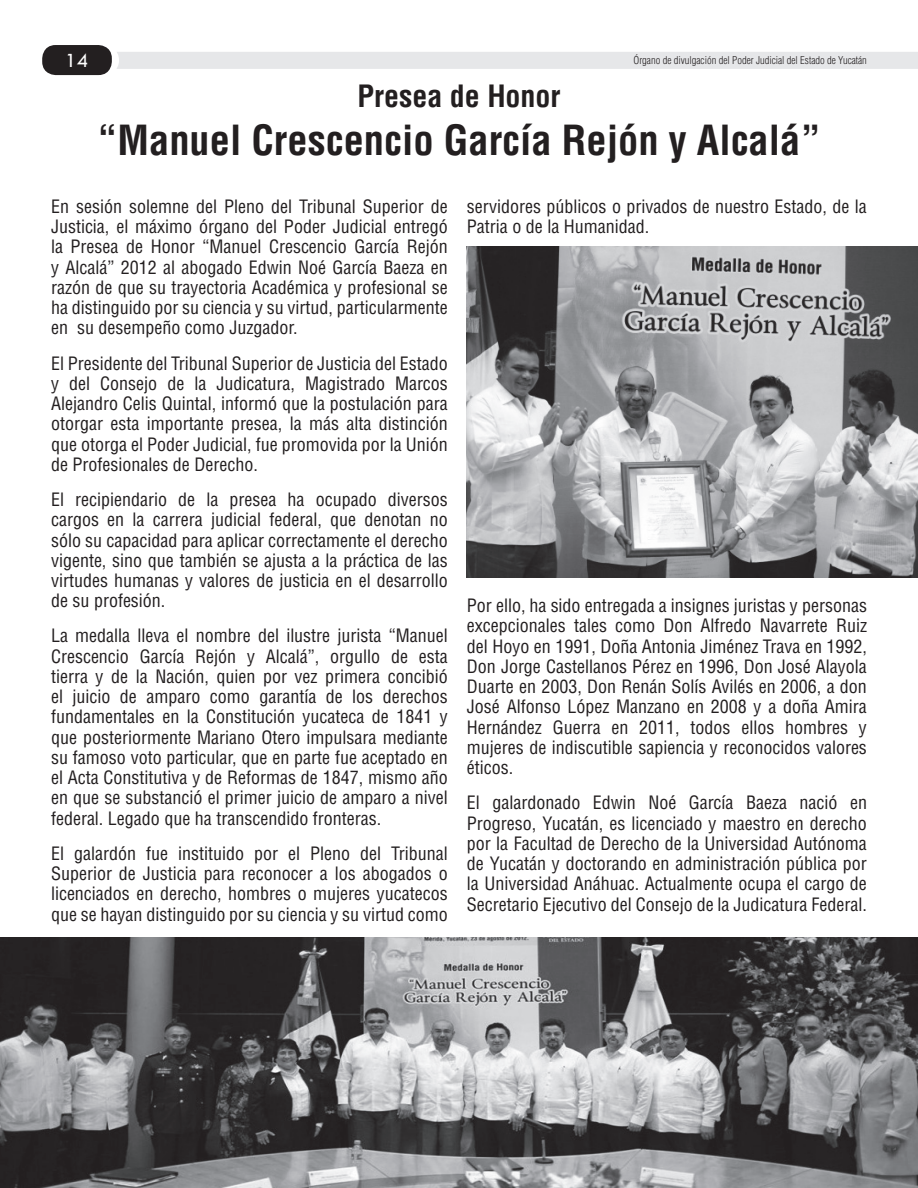
<style>
.page{position:relative;width:918px;height:1188px;background:#fff}
.page>*{position:absolute;margin:0;border:0;box-sizing:border-box;transform-origin:0 0}
.t1{font:700 condensed 40.5px "Helvetica LT Std";color:#231f20}
.t2{font:700 condensed 30px "Helvetica LT Std";color:#231f20}
.t3{font:21px "Tw Cen";color:#fff}
.t4{font:condensed 18px/20.2px "Helvetica LT Std";color:#231f20;text-align:justify}
.t5{font:300 condensed 10.5px "Helvetica LT Std";color:#231f20}
</style>
<div class="page">
<div style="left:117px;top:52px;width:801px;height:17px;background:#e6e7e9"></div>
<div style="left:42px;top:45px;width:70px;height:30px;background:#231f20;border-radius:13px"></div>
<img style="left:0;top:937px;width:918px;height:251px">
<img style="left:467px;top:246px;width:451px;height:332px">
<p class="t3" style="left:65px;top:47px;width:25px">14</p>
<p class="t5" style="left:634px;top:54px;width:235px">Órgano de divulgación del Poder Judicial del Estado de Yucatán</p>
<h2 class="t2" style="left:357px;top:77px;width:205px">Presea de Honor</h2>
<h1 class="t1" style="left:97px;top:115px;width:725px">“Manuel Crescencio García Rejón y Alcalá”</h1>
<p class="t4" style="left:51px;top:196px;width:398px">En sesión solemne del Pleno del Tribunal Superior de Justicia, el máximo órgano del Poder Judicial entregó la Presea de Honor “Manuel Crescencio García Rejón y Alcalá” 2012 al abogado Edwin Noé García Baeza en razón de que su trayectoria Académica y profesional se ha distinguido por su ciencia y su virtud, particularmente en su desempeño como Juzgador.</p>
<p class="t4" style="left:51px;top:353px;width:398px">El Presidente del Tribunal Superior de Justicia del Estado y del Consejo de la Judicatura, Magistrado Marcos Alejandro Celis Quintal, informó que la postulación para otorgar esta importante presea, la más alta distinción que otorga el Poder Judicial, fue promovida por la Unión de Profesionales de Derecho.</p>
<p class="t4" style="left:51px;top:489px;width:398px">El recipiendario de la presea ha ocupado diversos cargos en la carrera judicial federal, que denotan no sólo su capacidad para aplicar correctamente el derecho vigente, sino que también se ajusta a la práctica de las virtudes humanas y valores de justicia en el desarrollo de su profesión.</p>
<p class="t4" style="left:51px;top:626px;width:398px">La medalla lleva el nombre del ilustre jurista “Manuel Crescencio García Rejón y Alcalá”, orgullo de esta tierra y de la Nación, quien por vez primera concibió el juicio de amparo como garantía de los derechos fundamentales en la Constitución yucateca de 1841 y que posteriormente Mariano Otero impulsara mediante su famoso voto particular, que en parte fue aceptado en el Acta Constitutiva y de Reformas de 1847, mismo año en que se substanció el primer juicio de amparo a nivel federal. Legado que ha transcendido fronteras.</p>
<p class="t4" style="left:51px;top:843px;width:398px">El galardón fue instituido por el Pleno del Tribunal Superior de Justicia para reconocer a los abogados o licenciados en derecho, hombres o mujeres yucatecos que se hayan distinguido por su ciencia y su virtud como</p>
<p class="t4" style="left:467px;top:196px;width:401px">servidores públicos o privados de nuestro Estado, de la<br>Patria o de la Humanidad.</p>
<p class="t4" style="left:467px;top:595px;width:402px">Por ello, ha sido entregada a insignes juristas y personas excepcionales tales como Don Alfredo Navarrete Ruiz del Hoyo en 1991, Doña Antonia Jiménez Trava en 1992, Don Jorge Castellanos Pérez en 1996, Don José Alayola Duarte en 2003, Don Renán Solís Avilés en 2006, a don José Alfonso López Manzano en 2008 y a doña Amira Hernández Guerra en 2011, todos ellos hombres y mujeres de indiscutible sapiencia y reconocidos valores éticos.</p>
<p class="t4" style="left:467px;top:792px;width:402px">El galardonado Edwin Noé García Baeza nació en Progreso, Yucatán, es licenciado y maestro en derecho por la Facultad de Derecho de la Universidad Autónoma de Yucatán y doctorando en administración pública por la Universidad Anáhuac. Actualmente ocupa el cargo de Secretario Ejecutivo del Consejo de la Judicatura Federal.</p>
</div>
